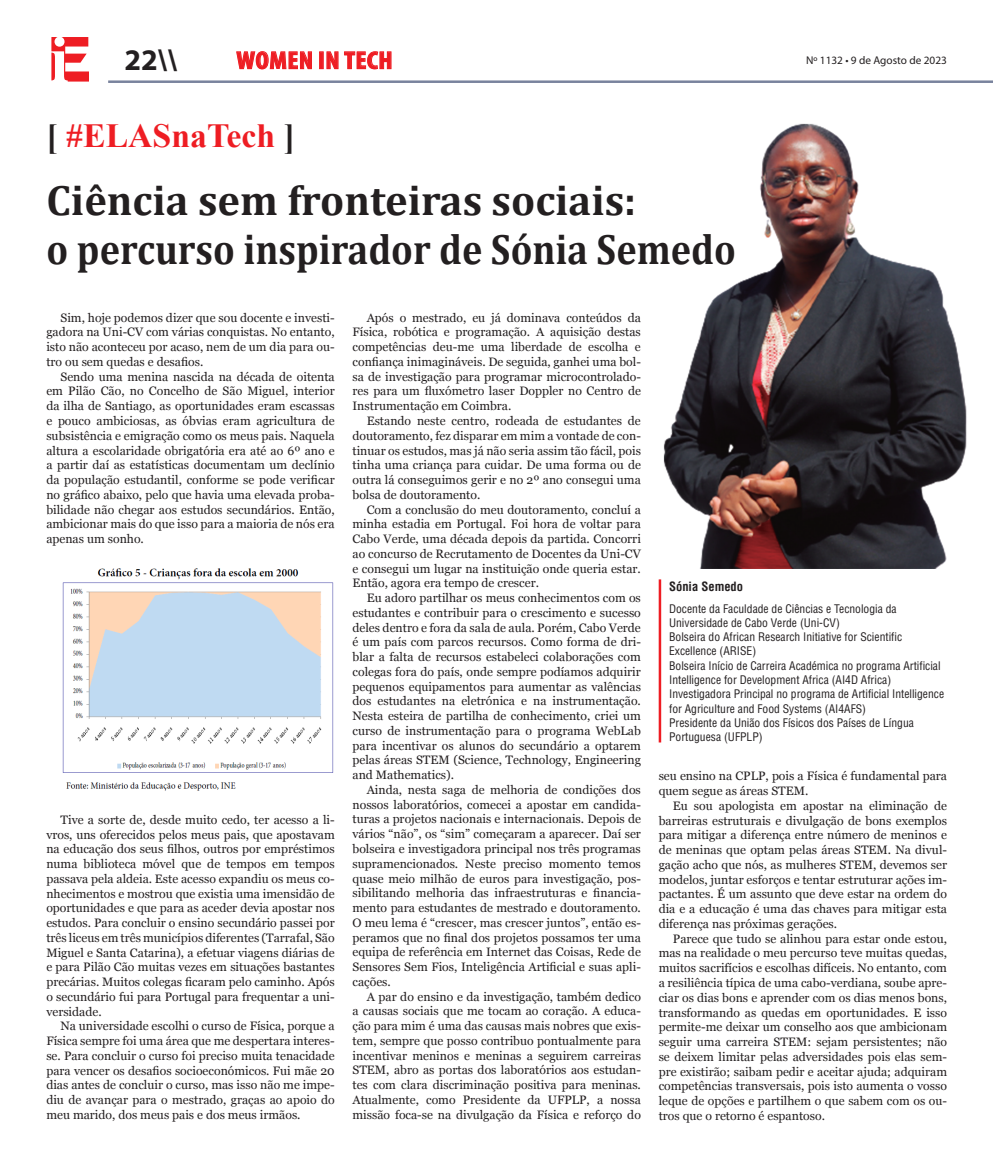
<style>
.page{position:relative;width:993px;height:1170px;background:#fff}
.page>*{position:absolute;margin:0;border:0;box-sizing:border-box;transform-origin:0 0}
.t1{font:700 42.5px "Cambria";color:#231f20;scale:.9 1}
.t2{font:700 42.5px "Cambria";color:#231f20}
.t3{font:700 33.75px "Times New Roman";color:#ee1d23}
.t4{font:700 30px "Myriad Pro";color:#231f20}
.t5{font:700 condensed 25px "Myriad Pro";letter-spacing:.02em;color:#ee1d23;scale:1.1 1}
.t6{font:700 condensed 12.5px "Helvetica";color:#231f20}
.t7{font:12.25px/14.8px "Georgia";color:#231f20;text-align:justify}
.t8{font:condensed 11.5px/14.2px "Helvetica";color:#231f20}
.t9{font:11.25px "Myriad Pro";color:#231f20}
.s1{color:#231f20}
</style>
<div class="page">
<svg style="left:236px;top:51px;width:76px;height:19px"></svg>
<div style="left:319px;top:52px;width:4px;height:17px;border:1px solid #ee1d23"></div>
<svg style="left:326px;top:51px;width:12px;height:18px"></svg>
<svg style="left:344px;top:51px;width:47px;height:18px"></svg>
<svg style="left:51px;top:37px;width:38px;height:45px"></svg>
<hr style="left:108px;top:80px;width:884px;height:3px;background:#79839d">
<img style="left:663px;top:123px;width:304px;height:445px">
<img style="left:62px;top:568px;width:272px;height:223px">
<hr style="left:658px;top:579px;width:3px;height:163px;background:#ee1d23">
<p class="t4" style="left:124px;top:41px;width:55px">22\\</p>
<p class="t5" style="left:236px;top:45px;width:143px">WOMEN IN TECH</p>
<p class="t9" style="left:805px;top:53px;width:142px">Nº 1132 • 9 de Agosto de 2023</p>
<p class="t3" style="left:47px;top:112px;width:250px"><span class="s1">[</span> #ELASnaTech <span class="s1">]</span></p>
<p class="t2" style="left:47px;top:171px;width:591px">Ciência sem fronteiras sociais:</p>
<p class="t1" style="left:47px;top:220px;width:767px">o percurso inspirador de Sónia Semedo</p>
<p class="t7" style="left:46px;top:309px;width:290px;text-indent:14px">Sim, hoje podemos dizer que sou docente e investi&shy;gadora na Uni-CV com várias conquistas. No entanto, isto não aconteceu por acaso, nem de um dia para ou&shy;tro ou sem quedas e desafios.</p>
<p class="t7" style="left:46px;top:368px;width:290px;text-indent:14px">Sendo uma menina nascida na década de oitenta em Pilão Cão, no Concelho de São Miguel, interior da ilha de Santiago, as oportunidades eram escassas e pouco ambiciosas, as óbvias eram agricultura de subsistência e emigração como os meus pais. Naquela altura a escolaridade obrigatória era até ao 6º ano e a partir daí as estatísticas documentam um declínio da população estudantil, conforme se pode verificar no gráfico abaixo, pelo que havia uma elevada proba&shy;bilidade não chegar aos estudos secundários. Então, ambicionar mais do que isso para a maioria de nós era apenas um sonho.</p>
<p class="t7" style="left:352px;top:309px;width:290px;text-indent:14px">Após o mestrado, eu já dominava conteúdos da Física, robótica e programação. A aquisição destas competências deu-me uma liberdade de escolha e confiança inimagináveis. De seguida, ganhei uma bol&shy;sa de investigação para programar microcontrolado&shy;res para um fluxómetro laser Doppler no Centro de Instrumentação em Coimbra.</p>
<p class="t7" style="left:352px;top:413px;width:290px;text-indent:14px">Estando neste centro, rodeada de estudantes de doutoramento, fez disparar em mim a vontade de con&shy;tinuar os estudos, mas já não seria assim tão fácil, pois tinha uma criança para cuidar. De uma forma ou de outra lá conseguimos gerir e no 2º ano consegui uma bolsa de doutoramento.</p>
<p class="t7" style="left:352px;top:501px;width:290px;text-indent:14px">Com a conclusão do meu doutoramento, concluí a minha estadia em Portugal. Foi hora de voltar para Cabo Verde, uma década depois da partida. Concorri ao concurso de Recrutamento de Docentes da Uni-CV e consegui um lugar na instituição onde queria estar.<br>Então, agora era tempo de crescer.</p>
<p class="t7" style="left:352px;top:590px;width:290px;text-indent:14px">Eu adoro partilhar os meus conhecimentos com os estudantes e contribuir para o crescimento e sucesso deles dentro e fora da sala de aula. Porém, Cabo Verde é um país com parcos recursos. Como forma de dri&shy;blar a falta de recursos estabeleci colaborações com colegas fora do país, onde sempre podíamos adquirir pequenos equipamentos para aumentar as valências dos estudantes na eletrónica e na instrumentação.<br>Nesta esteira de partilha de conhecimento, criei um curso de instrumentação para o programa WebLab para incentivar os alunos do secundário a optarem pelas áreas STEM (Science, Technology, Engineering and Mathematics).</p>
<p class="t7" style="left:352px;top:781px;width:290px;text-indent:14px">Ainda, nesta saga de melhoria de condições dos nossos laboratórios, comecei a apostar em candida&shy;turas a projetos nacionais e internacionais. Depois de vários “não”, os “sim” começaram a aparecer. Daí ser bolseira e investigadora principal nos três programas supramencionados. Neste preciso momento temos quase meio milhão de euros para investigação, pos&shy;sibilitando melhoria das infraestruturas e financia&shy;mento para estudantes de mestrado e doutoramento.<br>O meu lema é “crescer, mas crescer juntos”, então es&shy;peramos que no final dos projetos possamos ter uma equipa de referência em Internet das Coisas, Rede de Sensores Sem Fios, Inteligência Artificial e suas apli&shy;cações.</p>
<p class="t7" style="left:352px;top:988px;width:290px;text-indent:14px">A par do ensino e da investigação, também dedico a causas sociais que me tocam ao coração. A educa&shy;ção para mim é uma das causas mais nobres que exis&shy;tem, sempre que posso contribuo pontualmente para incentivar meninos e meninas a seguirem carreiras STEM, abro as portas dos laboratórios aos estudan&shy;tes com clara discriminação positiva para meninas.<br>Atualmente, como Presidente da UFPLP, a nossa missão foca-se na divulgação da Física e reforço do</p>
<p class="t6" style="left:669px;top:578px;width:75px">Sónia Semedo</p>
<p class="t8" style="left:669px;top:601px;width:229px">Docente da Faculdade de Ciências e Tecnologia da<br>Universidade de Cabo Verde (Uni-CV)</p>
<p class="t8" style="left:669px;top:629px;width:234px">Bolseira do African Research Initiative for Scientific<br>Excellence (ARISE)</p>
<p class="t8" style="left:669px;top:658px;width:273px">Bolseira Início de Carreira Académica no programa Artificial<br>Intelligence for Development Africa (AI4D Africa)</p>
<p class="t8" style="left:669px;top:687px;width:276px">Investigadora Principal no programa de Artificial Intelligence for Agriculture and Food Systems (AI4AFS)</p>
<p class="t8" style="left:669px;top:715px;width:246px">Presidente da União dos Físicos dos Países de Língua<br>Portuguesa (UFPLP)</p>
<p class="t7" style="left:658px;top:768px;width:290px">seu ensino na CPLP, pois a Física é fundamental para quem segue as áreas STEM.</p>
<p class="t7" style="left:658px;top:797px;width:290px;text-indent:14px">Eu sou apologista em apostar na eliminação de barreiras estruturais e divulgação de bons exemplos para mitigar a diferença entre número de meninos e de meninas que optam pelas áreas STEM. Na divul&shy;gação acho que nós, as mulheres STEM, devemos ser modelos, juntar esforços e tentar estruturar ações im&shy;pactantes. É um assunto que deve estar na ordem do dia e a educação é uma das chaves para mitigar esta diferença nas próximas gerações.</p>
<p class="t7" style="left:658px;top:930px;width:290px;text-indent:14px">Parece que tudo se alinhou para estar onde estou, mas na realidade o meu percurso teve muitas quedas, muitos sacrifícios e escolhas difíceis. No entanto, com a resiliência típica de uma cabo-verdiana, soube apre&shy;ciar os dias bons e aprender com os dias menos bons, transformando as quedas em oportunidades. E isso permite-me deixar um conselho aos que ambicionam seguir uma carreira STEM: sejam persistentes; não se deixem limitar pelas adversidades pois elas sem&shy;pre existirão; saibam pedir e aceitar ajuda; adquiram competências transversais, pois isto aumenta o vosso leque de opções e partilhem o que sabem com os ou&shy;tros que o retorno é espantoso.</p>
<p class="t7" style="left:46px;top:811px;width:290px;text-indent:14px">Tive a sorte de, desde muito cedo, ter acesso a li&shy;vros, uns oferecidos pelos meus pais, que apostavam na educação dos seus filhos, outros por empréstimos numa biblioteca móvel que de tempos em tempos passava pela aldeia. Este acesso expandiu os meus co&shy;nhecimentos e mostrou que existia uma imensidão de oportunidades e que para as aceder devia apostar nos estudos. Para concluir o ensino secundário passei por três liceus em três municípios diferentes (Tarrafal, São Miguel e Santa Catarina), a efetuar viagens diárias de e para Pilão Cão muitas vezes em situações bastantes precárias. Muitos colegas ficaram pelo caminho. Após o secundário fui para Portugal para frequentar a uni&shy;versidade.</p>
<p class="t7" style="left:46px;top:1018px;width:290px;text-indent:14px">Na universidade escolhi o curso de Física, porque a Física sempre foi uma área que me despertara interes&shy;se. Para concluir o curso foi preciso muita tenacidade para vencer os desafios socioeconómicos. Fui mãe 20 dias antes de concluir o curso, mas isso não me impe&shy;diu de avançar para o mestrado, graças ao apoio do meu marido, dos meus pais e dos meus irmãos.</p>
</div>
